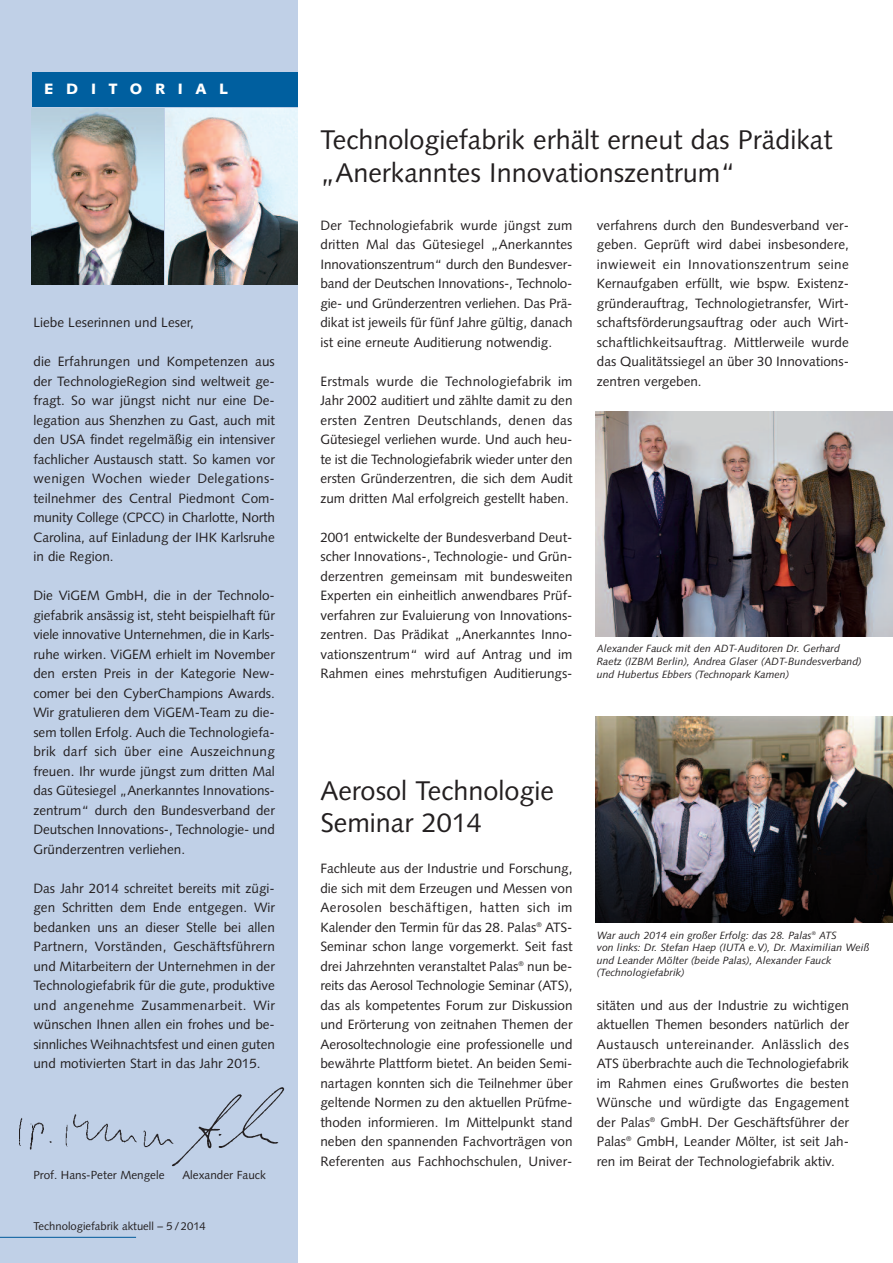
<style>
.page{position:relative;width:893px;height:1263px;background:#fff}
.page>*{position:absolute;margin:0;border:0;box-sizing:border-box;transform-origin:0 0}
.t1{font:27px/32.4px "Syntax";color:#231f20}
.t2{font:900 15px "Syntax";letter-spacing:.84em;color:#fff}
.t3{font:13.5px/19.5px "Syntax";color:#231f20;text-align:justify}
.t4{font:11.7px "Syntax";color:#231f20}
.t5{font:11.25px "Syntax";color:#231f20}
.t6{font:italic 10.5px/12.6px "Syntax";color:#231f20}
</style>
<div class="page">
<div style="left:0;top:0;width:298px;height:1263px;background:#c0d0e7"></div>
<div style="left:32px;top:72px;width:266px;height:34px;background:#005f9f"></div>
<img style="left:32px;top:108px;width:132px;height:177px">
<hr style="left:0;top:1237px;width:136px;height:1px;background:#00599b">
<img style="left:172px;top:1087px;width:113px;height:80px">
<img style="left:19px;top:1111px;width:156px;height:42px">
<img style="left:166px;top:108px;width:132px;height:177px">
<img style="left:595px;top:717px;width:298px;height:206px">
<img style="left:595px;top:411px;width:298px;height:226px">
<p class="t2" style="left:44px;top:82px;width:186px">EDITORIAL</p>
<p class="t3" style="left:33px;top:314px;width:162px">Liebe Leserinnen und Leser,</p>
<p class="t3" style="left:33px;top:353px;width:243px">die Erfahrungen und Kompetenzen aus der TechnologieRegion sind weltweit ge&shy;fragt. So war jüngst nicht nur eine De&shy;legation aus Shenzhen zu Gast, auch mit den USA findet regelmäßig ein intensiver fachlicher Austausch statt. So kamen vor wenigen Wochen wieder Delegations&shy;teilnehmer des Central Piedmont Com&shy;munity College (CPCC) in Charlotte, North Carolina, auf Einladung der IHK Karlsruhe in die Region.</p>
<p class="t3" style="left:33px;top:587px;width:243px">Die ViGEM GmbH, die in der Technolo&shy;giefabrik ansässig ist, steht beispielhaft für viele innovative Unternehmen, die in Karls&shy;ruhe wirken. ViGEM erhielt im November den ersten Preis in der Kategorie New&shy;comer bei den CyberChampions Awards.<br>Wir gratulieren dem ViGEM-Team zu die&shy;sem tollen Erfolg. Auch die Technologiefa&shy;brik darf sich über eine Auszeichnung freuen. Ihr wurde jüngst zum dritten Mal das Gütesiegel „Anerkanntes Innovations&shy;zentrum“ durch den Bundesverband der Deutschen Innovations-, Technologie- und Gründerzentren verliehen.</p>
<p class="t3" style="left:33px;top:879px;width:243px">Das Jahr 2014 schreitet bereits mit zügi&shy;gen Schritten dem Ende entgegen. Wir bedanken uns an dieser Stelle bei allen Partnern, Vorständen, Geschäftsführern und Mitarbeitern der Unternehmen in der Technologiefabrik für die gute, produktive und angenehme Zusammenarbeit. Wir wünschen Ihnen allen ein frohes und be&shy;sinnliches Weihnachtsfest und einen guten und motivierten Start in das Jahr 2015.</p>
<p class="t4" style="left:33px;top:1170px;width:133px">Prof. Hans-Peter Mengele</p>
<p class="t4" style="left:182px;top:1170px;width:85px">Alexander Fauck</p>
<p class="t5" style="left:33px;top:1222px;width:174px">Technologiefabrik aktuell – 5 /2014</p>
<h1 class="t1" style="left:320px;top:126px;width:513px">Technologiefabrik erhält erneut das Prädikat „Anerkanntes Innovationszentrum“</h1>
<p class="t3" style="left:320px;top:216px;width:254px">Der Technologiefabrik wurde jüngst zum dritten Mal das Gütesiegel „Anerkanntes Innovationszentrum“ durch den Bundesver&shy;band der Deutschen Innovations-, Technolo&shy;gie- und Gründerzentren verliehen. Das Prä&shy;dikat ist jeweils für fünf Jahre gültig, danach ist eine erneute Auditierung notwendig.</p>
<p class="t3" style="left:320px;top:372px;width:254px">Erstmals wurde die Technologiefabrik im Jahr 2002 auditiert und zählte damit zu den ersten Zentren Deutschlands, denen das Gütesiegel verliehen wurde. Und auch heu&shy;te ist die Technologiefabrik wieder unter den ersten Gründerzentren, die sich dem Audit zum dritten Mal erfolgreich gestellt haben.</p>
<p class="t3" style="left:320px;top:528px;width:254px">2001 entwickelte der Bundesverband Deut&shy;scher Innovations-, Technologie- und Grün&shy;derzentren gemeinsam mit bundesweiten Experten ein einheitlich anwendbares Prüf&shy;verfahren zur Evaluierung von Innovations&shy;zentren. Das Prädikat „Anerkanntes Inno&shy;vationszentrum“ wird auf Antrag und im Rahmen eines mehrstufigen Auditierungs-</p>
<p class="t3" style="left:597px;top:216px;width:254px">verfahrens durch den Bundesverband ver&shy;geben. Geprüft wird dabei insbesondere, inwieweit ein Innovationszentrum seine Kernaufgaben erfüllt, wie bspw. Existenz&shy;gründerauftrag, Technologietransfer, Wirt&shy;schaftsförderungsauftrag oder auch Wirt&shy;schaftlichkeitsauftrag. Mittlerweile wurde das Qualitätssiegel an über 30 Innovations&shy;zentren vergeben.</p>
<p class="t6" style="left:597px;top:643px;width:266px">Alexander Fauck mit den ADT-Auditoren Dr. Gerhard<br>Raetz (IZBM Berlin), Andrea Glaser (ADT-Bundesverband) und Hubertus Ebbers (Technopark Kamen)</p>
<h1 class="t1" style="left:320px;top:777px;width:235px">Aerosol Technologie<br>Seminar 2014</h1>
<p class="t3" style="left:320px;top:860px;width:254px">Fachleute aus der Industrie und Forschung, die sich mit dem Erzeugen und Messen von Aerosolen beschäftigen, hatten sich im Kalender den Termin für das 28. Palas<sup>®</sup> ATS-Seminar schon lange vorgemerkt. Seit fast drei Jahrzehnten veranstaltet Palas<sup>®</sup> nun be&shy;reits das Aerosol Technologie Seminar (ATS), das als kompetentes Forum zur Diskussion und Erörterung von zeitnahen Themen der Aerosoltechnologie eine professionelle und bewährte Plattform bietet. An beiden Semi&shy;nartagen konnten sich die Teilnehmer über geltende Normen zu den aktuellen Prüfme&shy;thoden informieren. Im Mittelpunkt stand neben den spannenden Fachvorträgen von Referenten aus Fachhochschulen, Univer-</p>
<p class="t6" style="left:597px;top:929px;width:274px">War auch 2014 ein großer Erfolg: das 28. Palas<sup>®</sup> ATS<br>von links: Dr. Stefan Haep (IUTA e.V), Dr. Maximilian Weiß und Leander Mölter (beide Palas), Alexander Fauck (Technologiefabrik)</p>
<p class="t3" style="left:597px;top:996px;width:254px">sitäten und aus der Industrie zu wichtigen aktuellen Themen besonders natürlich der Austausch untereinander. Anlässlich des ATS überbrachte auch die Technologiefabrik im Rahmen eines Grußwortes die besten Wünsche und würdigte das Engagement der Palas<sup>®</sup> GmbH. Der Geschäftsführer der Palas<sup>®</sup> GmbH, Leander Mölter, ist seit Jah&shy;ren im Beirat der Technologiefabrik aktiv.</p>
</div>
